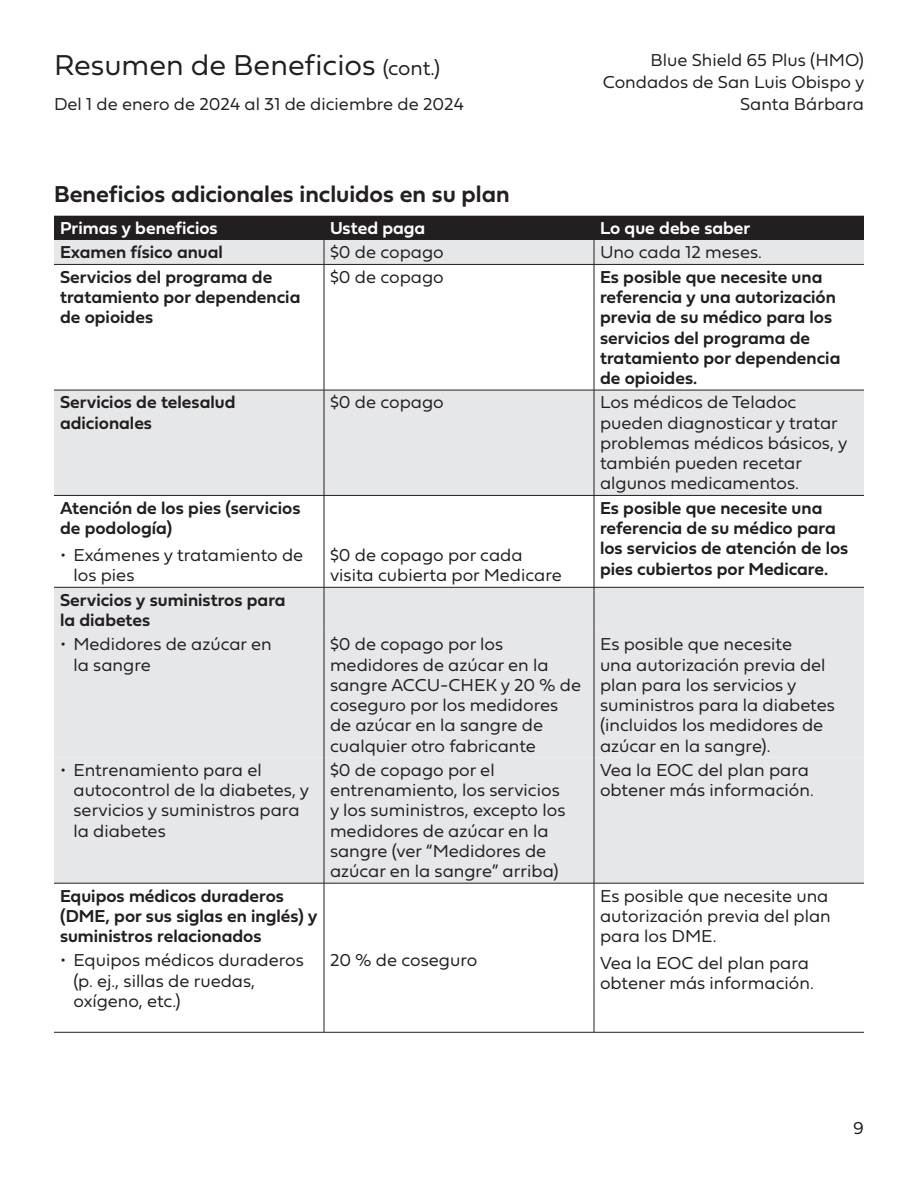
<style>
.page{position:relative;width:918px;height:1188px;background:#fff}
.page>*{position:absolute;margin:0;border:0;box-sizing:border-box;transform-origin:0 0}
.t1{font:30px "Fieldwork Geo Light";color:#231f20}
.t2{font:24px "Fieldwork Geo Demibold";color:#231f20}
.t3{font:18px/20.2px "Fieldwork Geo Light";color:#231f20}
.t4{font:18px/20.2px "Fieldwork Geo Demibold";color:#231f20}
.t5{font:18px "Fieldwork Geo Demibold";color:#fff}
.s1{font-size:21px}
</style>
<div class="page">
<svg style="left:54px;top:265px;width:810px;height:618px;fill:#e6e7e9"></svg>
<div style="left:54px;top:632px;width:810px;height:126px;background:#e6e7e9"></div>
<svg style="left:54px;top:216px;width:810px;height:48px;background:#838183"></svg>
<hr style="left:54px;top:264px;width:270px;height:1px;background:#231f20">
<hr style="left:324px;top:264px;width:270px;height:1px;background:#231f20">
<hr style="left:324px;top:265px;width:1px;height:125px;background:#231f20">
<hr style="left:594px;top:264px;width:270px;height:1px;background:#231f20">
<hr style="left:594px;top:265px;width:1px;height:125px;background:#231f20">
<hr style="left:54px;top:390px;width:270px;height:1px;background:#231f20">
<hr style="left:324px;top:390px;width:270px;height:1px;background:#231f20">
<hr style="left:324px;top:390px;width:1px;height:105px;background:#231f20">
<hr style="left:594px;top:390px;width:270px;height:1px;background:#231f20">
<hr style="left:594px;top:390px;width:1px;height:105px;background:#231f20">
<hr style="left:54px;top:495px;width:270px;height:1px;background:#231f20">
<hr style="left:324px;top:495px;width:270px;height:1px;background:#231f20">
<hr style="left:324px;top:496px;width:1px;height:91px;background:#231f20">
<hr style="left:594px;top:495px;width:270px;height:1px;background:#231f20">
<hr style="left:594px;top:496px;width:1px;height:91px;background:#231f20">
<hr style="left:54px;top:587px;width:270px;height:1px;background:#231f20">
<hr style="left:324px;top:587px;width:270px;height:1px;background:#231f20">
<hr style="left:324px;top:587px;width:1px;height:45px;background:#231f20">
<hr style="left:594px;top:587px;width:270px;height:1px;background:#231f20">
<hr style="left:594px;top:587px;width:1px;height:45px;background:#231f20">
<hr style="left:324px;top:632px;width:1px;height:126px;background:#231f20">
<hr style="left:324px;top:758px;width:1px;height:125px;background:#231f20">
<hr style="left:594px;top:758px;width:1px;height:125px;background:#231f20">
<hr style="left:54px;top:883px;width:270px;height:1px;background:#231f20">
<hr style="left:324px;top:883px;width:270px;height:1px;background:#231f20">
<hr style="left:324px;top:883px;width:1px;height:65px;background:#231f20">
<hr style="left:594px;top:883px;width:270px;height:1px;background:#231f20">
<hr style="left:594px;top:883px;width:1px;height:65px;background:#231f20">
<hr style="left:594px;top:1032px;width:270px;height:1px;background:#231f20">
<hr style="left:324px;top:948px;width:1px;height:84px;background:#231f20">
<hr style="left:594px;top:948px;width:1px;height:84px;background:#231f20">
<hr style="left:54px;top:1032px;width:270px;height:1px;background:#231f20">
<hr style="left:324px;top:1032px;width:270px;height:1px;background:#231f20">
<hr style="left:594px;top:632px;width:1px;height:126px;background:#231f20">
<h1 class="t1" style="left:54px;top:41px;width:388px">Resumen de Beneficios <span class="s1">(cont.)</span></h1>
<p class="t3" style="left:54px;top:93px;width:411px">Del 1 de enero de 2024 al 31 de diciembre de 2024</p>
<p class="t3" style="left:603px;top:49px;width:263px;line-height:21.6px;text-align:right">Blue Shield 65 Plus (HMO)<br>Condados de San Luis Obispo y<br>Santa Bárbara</p>
<h3 class="t2" style="left:54px;top:175px;width:457px">Beneficios adicionales incluidos en su plan</h3>
<p class="t5" style="left:60px;top:214px;width:159px">Primas y beneficios</p>
<p class="t5" style="left:330px;top:214px;width:97px">Usted paga</p>
<p class="t5" style="left:600px;top:214px;width:152px">Lo que debe saber</p>
<p class="t4" style="left:60px;top:242px;width:164px">Examen físico anual</p>
<p class="t3" style="left:330px;top:241px;width:115px">$0 de copago</p>
<p class="t3" style="left:600px;top:241px;width:164px">Uno cada 12 meses.</p>
<p class="t4" style="left:60px;top:266px;width:242px">Servicios del programa de tratamiento por dependencia de opioides</p>
<p class="t3" style="left:330px;top:266px;width:115px">$0 de copago</p>
<p class="t4" style="left:600px;top:266px;width:242px">Es posible que necesite una referencia y una autorización previa de su médico para los servicios del programa de tratamiento por dependencia de opioides.</p>
<p class="t4" style="left:60px;top:392px;width:177px">Servicios de telesalud adicionales</p>
<p class="t3" style="left:330px;top:391px;width:115px">$0 de copago</p>
<p class="t3" style="left:600px;top:391px;width:249px">Los médicos de Teladoc pueden diagnosticar y tratar problemas médicos básicos, y también pueden recetar algunos medicamentos.</p>
<p class="t4" style="left:60px;top:497px;width:242px">Atención de los pies (servicios de podología)</p>
<p class="t3" style="left:74px;top:544px;width:231px;text-indent:-14px">• Exámenes y tratamiento de los pies</p>
<p class="t3" style="left:330px;top:544px;width:233px">$0 de copago por cada visita cubierta por Medicare</p>
<p class="t4" style="left:600px;top:497px;width:250px">Es posible que necesite una referencia de su médico para los servicios de atención de los pies cubiertos por Medicare.</p>
<p class="t4" style="left:60px;top:589px;width:227px">Servicios y suministros para la diabetes</p>
<p class="t3" style="left:74px;top:633px;width:200px;text-indent:-14px">• Medidores de azúcar en la sangre</p>
<p class="t3" style="left:330px;top:633px;width:253px">$0 de copago por los medidores de azúcar en la sangre ACCU-CHEK y 20 % de coseguro por los medidores de azúcar en la sangre de cualquier otro fabricante</p>
<p class="t3" style="left:600px;top:633px;width:237px">Es posible que necesite<br>una autorización previa del plan para los servicios y suministros para la diabetes (incluidos los medidores de azúcar en la sangre).</p>
<p class="t3" style="left:74px;top:759px;width:237px;text-indent:-14px">• Entrenamiento para el autocontrol de la diabetes, y servicios y suministros para la diabetes</p>
<p class="t3" style="left:330px;top:759px;width:237px">$0 de copago por el entrenamiento, los servicios y los suministros, excepto los medidores de azúcar en la sangre (ver “Medidores de azúcar en la sangre” arriba)</p>
<p class="t3" style="left:600px;top:759px;width:215px">Vea la EOC del plan para obtener más información.</p>
<p class="t4" style="left:60px;top:885px;width:259px">Equipos médicos duraderos (DME, por sus siglas en inglés) y suministros relacionados</p>
<p class="t3" style="left:600px;top:885px;width:232px">Es posible que necesite una autorización previa del plan para los DME.</p>
<p class="t3" style="left:600px;top:952px;width:215px">Vea la EOC del plan para obtener más información.</p>
<p class="t3" style="left:74px;top:949px;width:232px;text-indent:-14px">• Equipos médicos duraderos (p. ej., sillas de ruedas, oxígeno, etc.)</p>
<p class="t3" style="left:330px;top:949px;width:149px">20 % de coseguro</p>
<p class="t3" style="left:853px;top:1117px;width:12px">9</p>
</div>
